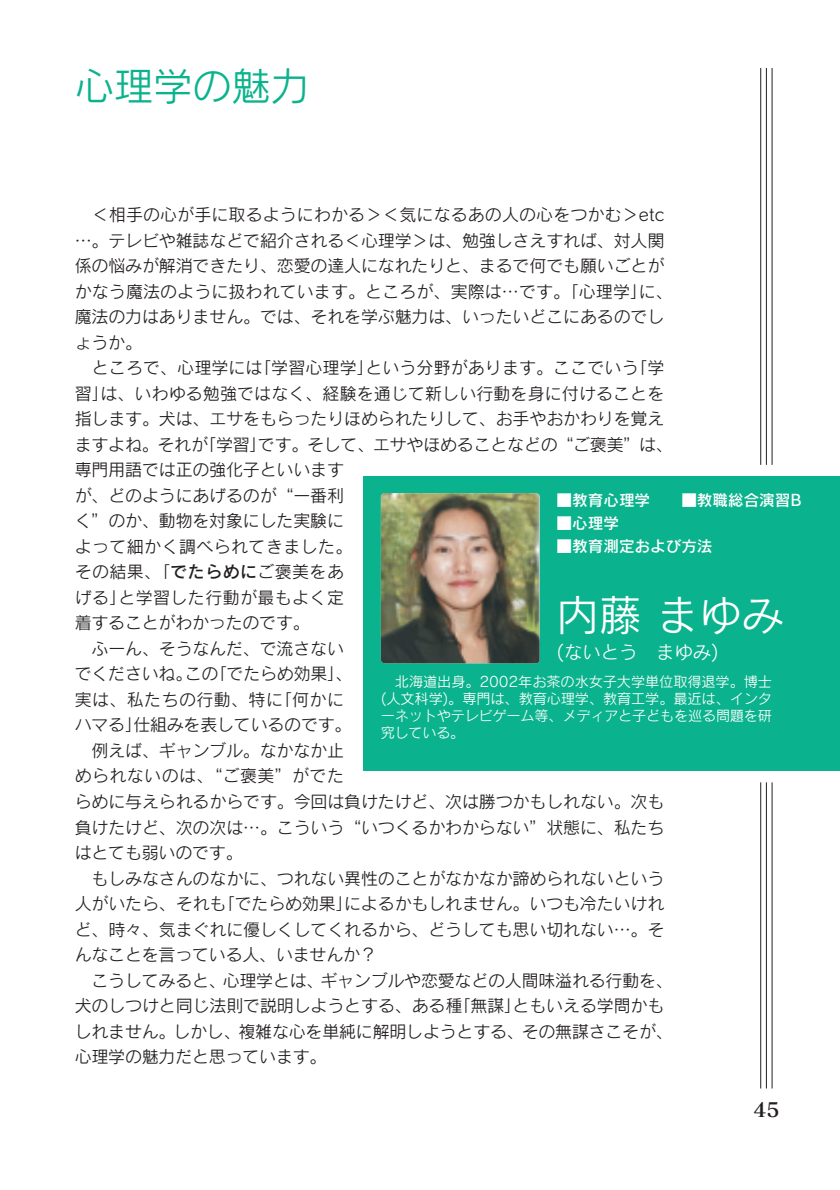
<style>
.page{position:relative;width:840px;height:1190px;background:#fff}
.page>*{position:absolute;margin:0;border:0;box-sizing:border-box;transform-origin:0 0}
.t1{font:42.6px "Rodin CID M";color:#fff}
.t2{font:39.6px "Rodin CID M";letter-spacing:-.015em;color:#0ab38d}
.t3{font:19.8px "Matisse CID B";color:#231f20}
.t4{font:18.4px "Rodin CID M";color:#fff}
.t5{font:17px/25.6px "Rodin CID M";letter-spacing:-.01em;color:#231f20}
.t6{font:17px "Rodin CID M";letter-spacing:.025em;color:#231f20}
.t7{font:15.6px "Rodin CID DB";color:#fff}
.t8{font:14.2px/17px "Rodin CID M";letter-spacing:-.015em;color:#fff;text-align:justify}
.s1{font-family:"Rodin CID DB"}
</style>
<div class="page">
<div style="left:364px;top:476px;width:476px;height:295px;background:#0ab38d"></div>
<img style="left:381px;top:493px;width:159px;height:170px;border-radius:4px">
<hr style="left:760px;top:68px;width:1px;height:397px;background:#231f20">
<hr style="left:766px;top:68px;width:1px;height:397px;background:#231f20">
<hr style="left:772px;top:68px;width:1px;height:397px;background:#231f20">
<hr style="left:760px;top:782px;width:1px;height:307px;background:#231f20">
<hr style="left:766px;top:782px;width:1px;height:307px;background:#231f20">
<hr style="left:772px;top:782px;width:1px;height:306px;background:#231f20">
<h2 class="t2" style="left:75px;top:72px;width:237px">心理学の魅力</h2>
<p class="t5" style="left:75px;top:204px;width:600px;text-indent:17px">＜相手の心が手に取るようにわかる＞＜気になるあの人の心をつかむ＞etc …。テレビや雑誌などで紹介される＜心理学＞は、勉強しさえすれば、対人関係の悩みが解消できたり、恋愛の達人になれたりと、まるで何でも願いごとがかなう魔法のように扱われています。ところが、実際は…です。｢心理学｣に、魔法の力はありません。では、それを学ぶ魅力は、いったいどこにあるのでしょうか。</p>
<p class="t5" style="left:92px;top:357px;width:574px">ところで、心理学には｢学習心理学｣という分野があります。ここでいう｢学</p>
<p class="t5" style="left:75px;top:383px;width:591px">習｣は、いわゆる勉強ではなく、経験を通じて新しい行動を身に付けることを</p>
<p class="t5" style="left:75px;top:408px;width:591px">指します。犬は、エサをもらったりほめられたりして、お手やおかわりを覚え</p>
<p class="t5" style="left:75px;top:434px;width:600px">ますよね。それが｢学習｣です。そして、エサやほめることなどの“ご褒美”は、</p>
<p class="t5" style="left:75px;top:459px;width:271px">専門用語では正の強化子といいます</p>
<p class="t5" style="left:75px;top:485px;width:271px">が、どのようにあげるのが“一番利</p>
<p class="t5" style="left:75px;top:510px;width:271px">く”のか、動物を対象にした実験に</p>
<p class="t6" style="left:75px;top:540px;width:279px">よって細かく調べられてきました。</p>
<p class="t6" style="left:75px;top:566px;width:271px">その結果、｢<span class="s1">でたらめに</span>ご褒美をあ</p>
<p class="t6" style="left:75px;top:591px;width:271px">げる｣と学習した行動が最もよく定</p>
<p class="t5" style="left:75px;top:613px;width:237px">着することがわかったのです。</p>
<p class="t5" style="left:92px;top:638px;width:254px">ふーん、そうなんだ、で流さない</p>
<p class="t5" style="left:75px;top:664px;width:279px">でくださいね。この｢でたらめ効果｣、</p>
<p class="t6" style="left:75px;top:693px;width:271px">実は、私たちの行動、特に｢何かに</p>
<p class="t5" style="left:75px;top:715px;width:278px">ハマる｣仕組みを表しているのです。</p>
<p class="t5" style="left:92px;top:740px;width:254px">例えば、ギャンブル。なかなか止</p>
<p class="t6" style="left:75px;top:770px;width:271px">められないのは、“ご褒美”がでた</p>
<p class="t5" style="left:75px;top:791px;width:591px">らめに与えられるからです。今回は負けたけど、次は勝つかもしれない。次も</p>
<p class="t5" style="left:75px;top:817px;width:591px">負けたけど、次の次は…。こういう“いつくるかわからない”状態に、私たち</p>
<p class="t5" style="left:75px;top:842px;width:169px">はとても弱いのです。</p>
<p class="t5" style="left:92px;top:868px;width:574px">もしみなさんのなかに、つれない異性のことがなかなか諦められないという</p>
<p class="t5" style="left:75px;top:893px;width:591px">人がいたら、それも｢でたらめ効果｣によるかもしれません。いつも冷たいけれ</p>
<p class="t5" style="left:75px;top:919px;width:591px">ど、時々、気まぐれに優しくしてくれるから、どうしても思い切れない…。そ</p>
<p class="t5" style="left:75px;top:944px;width:304px">んなことを言っている人、いませんか？</p>
<p class="t5" style="left:92px;top:970px;width:583px">こうしてみると、心理学とは、ギャンブルや恋愛などの人間味溢れる行動を、</p>
<p class="t5" style="left:75px;top:995px;width:591px">犬のしつけと同じ法則で説明しようとする、ある種｢無謀｣ともいえる学問かも</p>
<p class="t5" style="left:75px;top:1021px;width:600px">しれません。しかし、複雑な心を単純に解明しようとする、その無謀さこそが、</p>
<p class="t5" style="left:75px;top:1046px;width:253px">心理学の魅力だと思っています。</p>
<p class="t7" style="left:557px;top:495px;width:246px">■教育心理学　　■教職総合演習B</p>
<p class="t7" style="left:557px;top:517px;width:64px">■心理学</p>
<p class="t7" style="left:557px;top:540px;width:157px">■教育測定および方法</p>
<h1 class="t1" style="left:557px;top:599px;width:229px">内藤まゆみ</h1>
<p class="t4" style="left:557px;top:646px;width:164px">(ないとう　まゆみ)</p>
<p class="t8" style="left:381px;top:675px;width:393px;text-indent:14px">北海道出身。2002年お茶の水女子大学単位取得退学。博士(人文科学)。専門は、教育心理学、教育工学。最近は、インターネットやテレビゲーム等、メディアと子どもを巡る問題を研究している。</p>
<p class="t3" style="left:753px;top:1102px;width:28px">45</p>
</div>
